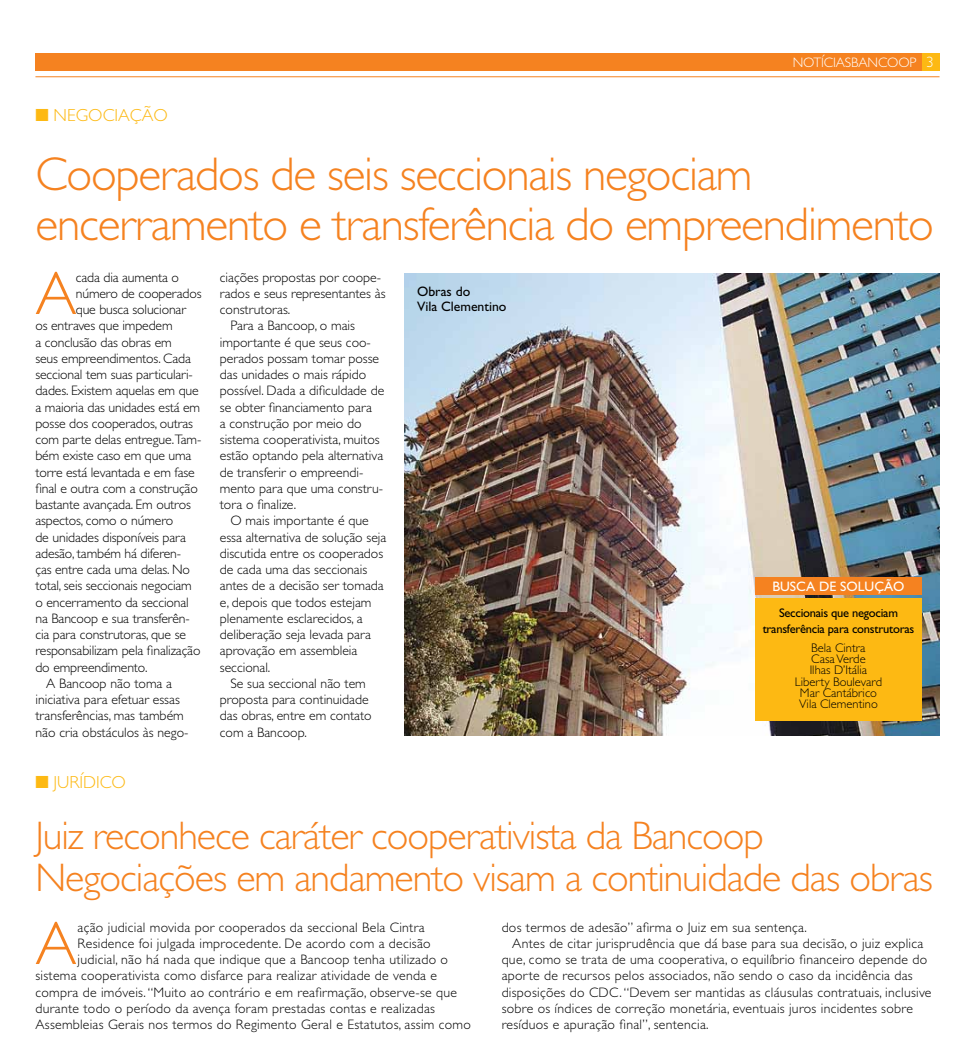
<style>
.page{position:relative;width:975px;height:1063px;background:#fff}
.page>*{position:absolute;margin:0;border:0;box-sizing:border-box;transform-origin:0 0}
.t1{font:300 61.38px "Gill Sans";color:#f58220}
.t2{font:300 47.5px/50px "Gill Sans";letter-spacing:-.025em;color:#f58220}
.t3{font:300 40px/42.5px "Gill Sans";letter-spacing:-.025em;color:#f58220}
.t4{font:300 17.5px "Gill Sans";color:#fdb913}
.t5{font:300 13.75px "Gill Sans";color:#000}
.t6{font:300 13.75px/16.2px "Gill Sans";letter-spacing:.02em;color:#000}
.t7{font:13.75px/15px "Gill Sans";color:#000}
.t8{font:300 13.75px "Gill Sans";letter-spacing:-.01em;color:#fff}
.t9{font:13.75px "Gill Sans";color:#fff}
.t10{font:300 12.5px/11.2px "Gill Sans";color:#000;text-align:center}
.t11{font:12.5px/16.2px "Gill Sans";letter-spacing:-.02em;color:#000;text-align:center}
.s1{font-size:15px}
</style>
<div class="page">
<div style="left:35px;top:53px;width:904px;height:18px;background:#f58220"></div>
<hr style="left:35px;top:76px;width:904px;height:1px;background:#f58220">
<div style="left:921px;top:53px;width:18px;height:18px;background:#fdb913"></div>
<img style="left:404px;top:273px;width:535px;height:463px">
<div style="left:755px;top:598px;width:166px;height:122px;background:#fdb913"></div>
<div style="left:755px;top:578px;width:166px;height:17px;background:#f58220"></div>
<p class="t4" style="left:35px;top:105px;width:134px">■ N egociação</p>
<p class="t8" style="left:792px;top:54px;width:142px">notíciasbancoop <span class="s1">3</span></p>
<h2 class="t2" style="left:35px;top:149px;width:899px">Cooperados de seis seccionais negociam encerramento e transferência do empreendimento</h2>
<h1 class="t1" style="left:35px;top:259px;width:42px">A</h1>
<p class="t5" style="left:76px;top:269px;width:105px">cada dia aumenta o</p>
<p class="t5" style="left:76px;top:285px;width:127px">número de cooperados</p>
<p class="t5" style="left:76px;top:302px;width:112px">que busca solucionar</p>
<p class="t5" style="left:35px;top:318px;width:139px">os entraves que impedem</p>
<p class="t5" style="left:35px;top:334px;width:138px">a conclusão das obras em</p>
<p class="t5" style="left:35px;top:350px;width:157px">seus empreendimentos. Cada</p>
<p class="t5" style="left:35px;top:367px;width:159px">seccional tem suas particulari-</p>
<p class="t5" style="left:35px;top:383px;width:165px">dades. Existem aquelas em que</p>
<p class="t5" style="left:35px;top:399px;width:166px">a maioria das unidades está em</p>
<p class="t5" style="left:35px;top:415px;width:159px">posse dos cooperados, outras</p>
<p class="t5" style="left:35px;top:432px;width:167px">com parte delas entregue.Tam-</p>
<p class="t5" style="left:35px;top:448px;width:157px">bém existe caso em que uma</p>
<p class="t5" style="left:35px;top:464px;width:161px">torre está levantada e em fase</p>
<p class="t5" style="left:35px;top:480px;width:164px">final e outra com a construção</p>
<p class="t5" style="left:35px;top:497px;width:157px">bastante avançada. Em outros</p>
<p class="t5" style="left:35px;top:513px;width:139px">aspectos, como o número</p>
<p class="t5" style="left:35px;top:529px;width:152px">de unidades disponíveis para</p>
<p class="t5" style="left:35px;top:545px;width:147px">adesão, também há diferen-</p>
<p class="t5" style="left:35px;top:562px;width:156px">ças entre cada uma delas. N o</p>
<p class="t5" style="left:35px;top:578px;width:158px">total, seis seccionais negociam</p>
<p class="t5" style="left:35px;top:594px;width:155px">o encerramento da seccional</p>
<p class="t5" style="left:35px;top:610px;width:156px">na Bancoop e sua transferên-</p>
<p class="t5" style="left:35px;top:627px;width:152px">cia para construtoras, que se</p>
<p class="t5" style="left:35px;top:643px;width:166px">responsabilizam pela finalização</p>
<p class="t5" style="left:35px;top:659px;width:113px">do empreendimento.</p>
<p class="t5" style="left:46px;top:675px;width:128px">A Bancoop não toma a</p>
<p class="t5" style="left:35px;top:692px;width:146px">iniciativa para efetuar essas</p>
<p class="t5" style="left:35px;top:708px;width:150px">transferências, mas também</p>
<p class="t5" style="left:35px;top:724px;width:154px">não cria obstáculos às nego-</p>
<p class="t4" style="left:35px;top:772px;width:92px">■ Jurídico</p>
<p class="t5" style="left:220px;top:269px;width:163px">ciações propostas por coope-</p>
<p class="t5" style="left:220px;top:285px;width:167px">rados e seus representantes às</p>
<p class="t5" style="left:220px;top:302px;width:72px">construtoras.</p>
<p class="t5" style="left:230px;top:318px;width:126px">Para a Bancoop, o mais</p>
<p class="t5" style="left:220px;top:334px;width:153px">importante é que seus coo-</p>
<p class="t5" style="left:220px;top:351px;width:161px">perados possam tomar posse</p>
<p class="t5" style="left:220px;top:367px;width:148px">das unidades o mais rápido</p>
<p class="t5" style="left:220px;top:383px;width:166px">possível. Dada a dificuldade de</p>
<p class="t5" style="left:220px;top:399px;width:154px">se obter financiamento para</p>
<p class="t5" style="left:220px;top:416px;width:143px">a construção por meio do</p>
<p class="t5" style="left:220px;top:432px;width:161px">sistema cooperativista, muitos</p>
<p class="t5" style="left:220px;top:448px;width:165px">estão optando pela alternativa</p>
<p class="t5" style="left:220px;top:464px;width:145px">de transferir o empreendi-</p>
<p class="t5" style="left:220px;top:481px;width:165px">mento para que uma constru-</p>
<p class="t5" style="left:220px;top:497px;width:78px">tora o finalize.</p>
<p class="t5" style="left:230px;top:513px;width:140px">O mais importante é que</p>
<p class="t5" style="left:220px;top:529px;width:168px">essa alternativa de solução seja</p>
<p class="t5" style="left:220px;top:546px;width:165px">discutida entre os cooperados</p>
<p class="t5" style="left:220px;top:562px;width:149px">de cada uma das seccionais</p>
<p class="t5" style="left:220px;top:578px;width:165px">antes de a decisão ser tomada</p>
<p class="t5" style="left:220px;top:594px;width:153px">e, depois que todos estejam</p>
<p class="t5" style="left:220px;top:611px;width:144px">plenamente esclarecidos, a</p>
<p class="t5" style="left:220px;top:627px;width:153px">deliberação seja levada para</p>
<p class="t5" style="left:220px;top:643px;width:139px">aprovação em assembleia</p>
<p class="t5" style="left:220px;top:659px;width:52px">seccional.</p>
<p class="t5" style="left:230px;top:676px;width:137px">Se sua seccional não tem</p>
<p class="t5" style="left:220px;top:692px;width:150px">proposta para continuidade</p>
<p class="t5" style="left:220px;top:708px;width:153px">das obras, entre em contato</p>
<p class="t5" style="left:220px;top:724px;width:89px">com a Bancoop.</p>
<p class="t7" style="left:417px;top:284px;width:91px">Obras do<br>Vila Clementino</p>
<p class="t9" style="left:772px;top:579px;width:27px">Busca</p>
<p class="t9" style="left:819px;top:579px;width:83px">d e solução</p>
<p class="t11" style="left:762px;top:604px;width:153px">Seccionais que negociam transferência para construtoras</p>
<p class="t10" style="left:794px;top:642px;width:89px">Bela Cintra<br>Casa Verde<br>Ilhas D’Itália<br>Liberty Boulevard<br>Mar Cantábrico<br>Vila Clementino</p>
<h3 class="t3" style="left:35px;top:814px;width:899px">Juiz reconhece caráter cooperativista da Bancoop<br>N egociações em andamento visam a continuidade das obras</h3>
<h1 class="t1" style="left:35px;top:909px;width:42px">A</h1>
<p class="t6" style="left:78px;top:919px;width:348px">ação judicial movida por cooperados da seccional Bela Cintra</p>
<p class="t6" style="left:78px;top:935px;width:354px">Residence foi julgada improcedente. De acordo com a decisão</p>
<p class="t6" style="left:78px;top:951px;width:372px">judicial, não há nada que indique que a Bancoop tenha utilizado o</p>
<p class="t6" style="left:35px;top:968px;width:403px">sistema cooperativista como disfarce para realizar atividade de venda e</p>
<p class="t6" style="left:35px;top:984px;width:423px">compra de imóveis. “Muito ao contrário e em reafirmação, observe-se que</p>
<p class="t6" style="left:35px;top:1000px;width:401px">durante todo o período da avença foram prestadas contas e realizadas</p>
<p class="t6" style="left:35px;top:1016px;width:437px">Assembleias Gerais nos termos do Regimento Geral e Estatutos, assim como</p>
<p class="t6" style="left:501px;top:919px;width:306px">dos termos de adesão” afirma o Juiz em sua sentença.</p>
<p class="t6" style="left:512px;top:935px;width:412px">Antes de citar jurisprudência que dá base para sua decisão, o juiz explica</p>
<p class="t6" style="left:501px;top:951px;width:427px">que, como se trata de uma cooperativa, o equilíbrio financeiro depende do</p>
<p class="t6" style="left:501px;top:968px;width:412px">aporte de recursos pelos associados, não sendo o caso da incidência das</p>
<p class="t5" style="left:501px;top:984px;width:98px">disposições do CDC</p>
<p class="t6" style="left:501px;top:984px;width:431px;text-indent:118px">. “Devem ser mantidas as cláusulas contratuais, inclusive sobre os índices de correção monetária, eventuais juros incidentes sobre resíduos e apuração final”, sentencia.</p>
</div>
